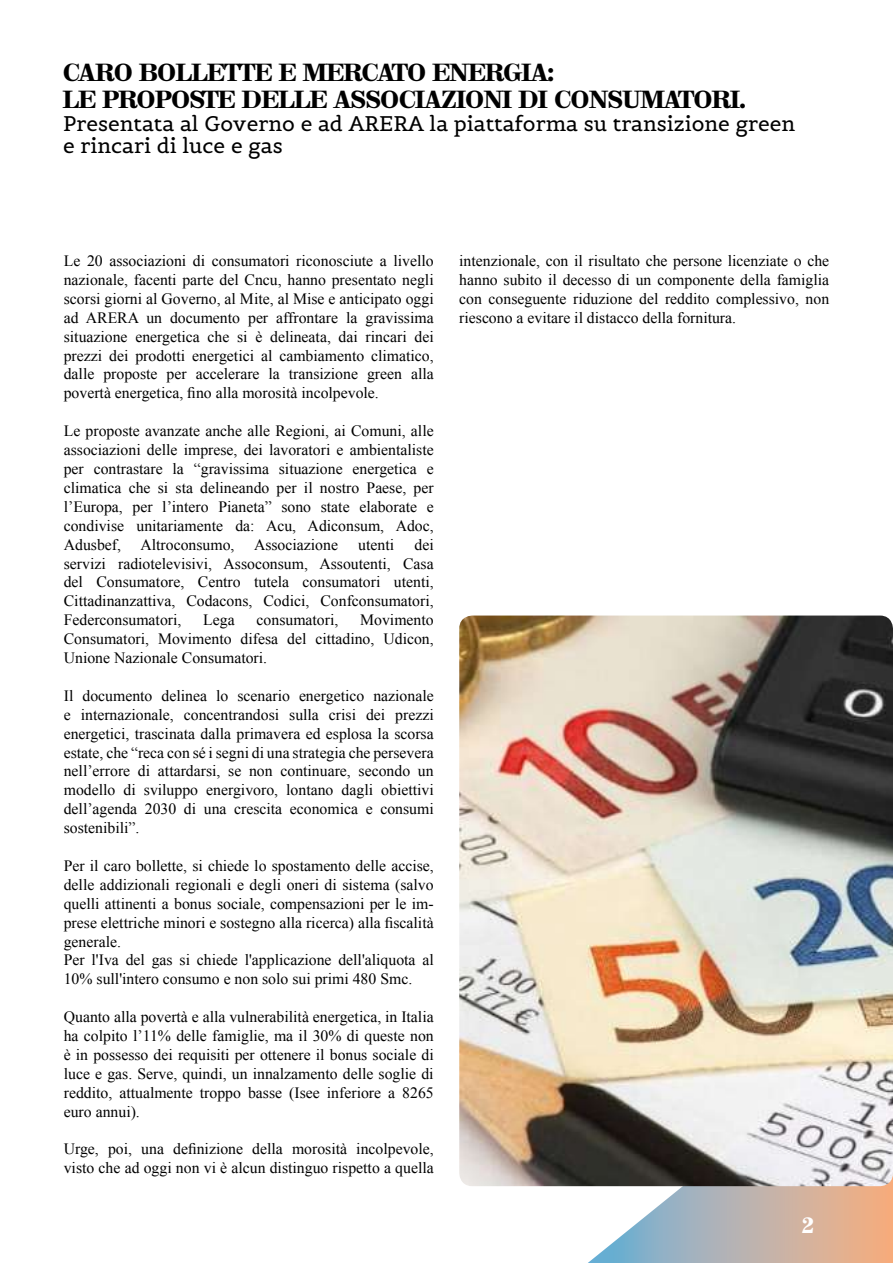
<style>
.page{position:relative;width:893px;height:1263px;background:#fff}
.page>*{position:absolute;margin:0;border:0;box-sizing:border-box;transform-origin:0 0}
.t1{font:800 24px/27px "Valencia";color:#000}
.t2{font:800 22.5px "Valencia";color:#fff}
.t3{font:21px/22.5px "Belgrano";color:#000}
.t4{font:15.75px/18.9px "Times New Roman";color:#000;text-align:justify}
</style>
<div class="page">
<svg style="left:572px;top:1186px;width:321px;height:77px"></svg>
<img style="left:459px;top:615px;width:434px;height:571px">
<h1 class="t1" style="left:63px;top:60px;width:684px">CARO BOLLETTE E MERCATO ENERGIA:<br>LE PROPOSTE DELLE ASSOCIAZIONI DI CONSUMATORI.</h1>
<h3 class="t3" style="left:63px;top:112px;width:733px">Presentata al Governo e ad ARERA la piattaforma su transizione green e rincari di luce e gas</h3>
<p class="t4" style="left:64px;top:251px;width:371px">Le 20 associazioni di consumatori riconosciute a livello nazionale, facenti parte del Cncu, hanno presentato negli scorsi giorni al Governo, al Mite, al Mise e anticipato oggi ad ARERA un documento per affrontare la gravissima situazione energetica che si è delineata, dai rincari dei prezzi dei prodotti energetici al cambiamento climatico, dalle proposte per accelerare la transizione green alla povertà energetica, fino alla morosità incolpevole.</p>
<p class="t4" style="left:64px;top:421px;width:371px">Le proposte avanzate anche alle Regioni, ai Comuni, alle associazioni delle imprese, dei lavoratori e ambientaliste per contrastare la “gravissima situazione energetica e climatica che si sta delineando per il nostro Paese, per l’Europa, per l’intero Pianeta” sono state elaborate e condivise unitariamente da: Acu, Adiconsum, Adoc, Adusbef, Altroconsumo, Associazione</p>
<p class="t4" style="left:64px;top:535px;width:371px;text-indent:351px">dei servizi radiotelevisivi, Assoconsum, Assoutenti, Casa del Consumatore, Centro tutela consumatori utenti, Cittadinanzattiva, Codacons, Codici, Confconsumatori, Federconsumatori,</p>
<p class="t4" style="left:358px;top:535px;width:37px">utenti</p>
<p class="t4" style="left:64px;top:610px;width:371px;text-indent:296px">Movimento Consumatori, Movimento difesa del cittadino, Udicon, Unione Nazionale Consumatori.</p>
<p class="t4" style="left:64px;top:686px;width:371px">Il documento delinea lo scenario energetico nazionale e internazionale, concentrandosi sulla crisi dei prezzi energetici, trascinata dalla primavera ed esplosa la scorsa estate, che “reca con sé i segni di una strategia che persevera nell’errore di attardarsi, se non continuare, secondo un modello di sviluppo energivoro, lontano dagli obiettivi dell’agenda 2030 di una crescita economica e consumi sostenibili”.</p>
<p class="t4" style="left:64px;top:856px;width:371px;text-align:left">Per il caro bollette, si chiede lo spostamento delle accise, delle addizionali regionali e degli oneri di sistema (salvo quelli attinenti a bonus sociale, compensazioni per le im&shy;prese elettriche minori e sostegno alla ricerca) alla fiscalità generale.<br>Per l'Iva del gas si chiede l'applicazione dell'aliquota al 10% sull'intero consumo e non solo sui primi 480 Smc.</p>
<p class="t4" style="left:64px;top:1007px;width:371px">Quanto alla povertà e alla vulnerabilità energetica, in Italia ha colpito l’11% delle famiglie, ma il 30% di queste non è in possesso dei requisiti per ottenere il bonus sociale di luce e gas. Serve, quindi, un innalzamento delle soglie di reddito, attualmente troppo basse (Isee inferiore a 8265 euro annui).</p>
<p class="t4" style="left:64px;top:1139px;width:371px">Urge, poi, una definizione della morosità incolpevole, visto che ad oggi non vi è alcun distinguo rispetto a quella</p>
<p class="t4" style="left:203px;top:610px;width:33px">Lega</p>
<p class="t4" style="left:257px;top:610px;width:83px">consumatori,</p>
<p class="t4" style="left:459px;top:251px;width:371px">intenzionale, con il risultato che persone licenziate o che hanno subito il decesso di un componente della famiglia con conseguente riduzione del reddito complessivo, non riescono a evitare il distacco della fornitura.</p>
<h2 class="t2" style="left:802px;top:1211px;width:13px">2</h2>
</div>
